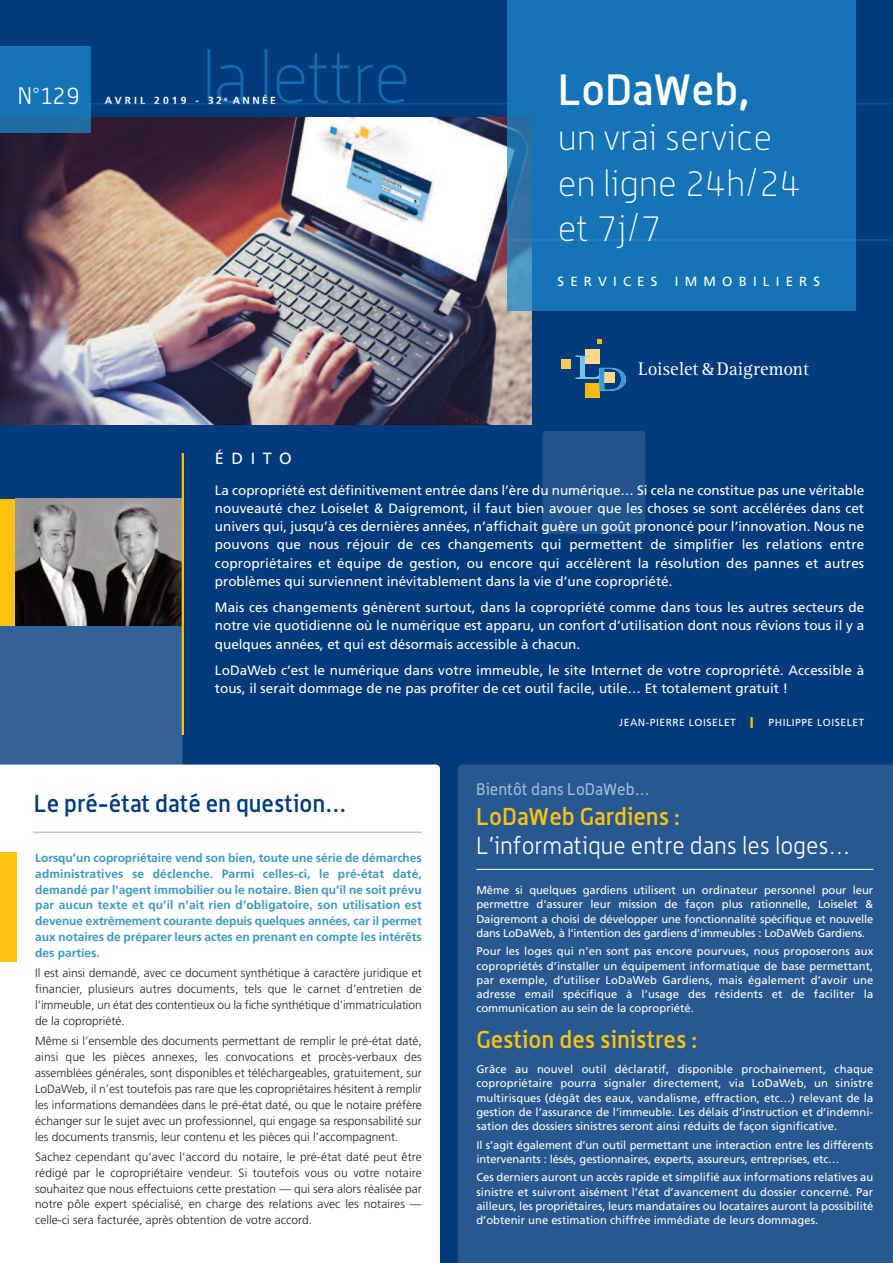
<style>
.page{position:relative;width:893px;height:1263px;background:#fff}
.page>*{position:absolute;margin:0;border:0;box-sizing:border-box;transform-origin:0 0}
.t1{font:100 71.7px "Alwyn";letter-spacing:-.03em;color:rgb(29 138 203/.61)}
.t2{font:500 42.9px "Alwyn";color:#fff}
.t3{font:100 35.55px/45.6px "Alwyn";color:#fff}
.t4{font:500 24px "Alwyn";color:#fec210}
.t5{font:300 24px "Alwyn";color:#fff}
.t6{font:500 24px "Alwyn";color:#013b7c}
.t7{font:300 23.55px "Alwyn";color:#fff}
.t8{font:18.9px "Rotis Serif";letter-spacing:.005em;color:#fff}
.t9{font:16.5px "Alwyn";color:#9fc3dc}
.t10{font:16.2px "Frutiger";letter-spacing:.465em;color:#fff}
.t11{font:13.5px/18.1px "Frutiger";color:#fff;text-align:justify}
.t12{font:13.35px "Frutiger";letter-spacing:.465em;color:#fff}
.t13{font:300 12px/15.9px "Frutiger";color:#231f20;text-align:justify}
.t14{font:700 12px/15.9px "Frutiger";letter-spacing:-.005em;color:#3c99c1;text-align:justify}
.t15{font:11.25px/14.2px "Frutiger";letter-spacing:-.01em;color:#fff;text-align:justify}
.t16{font:10.35px "Frutiger";letter-spacing:.05em;color:#fff}
.t17{font:700 10.35px "Frutiger";letter-spacing:.3em;color:#fff}
.t18{font:700 10.35px "Frutiger";letter-spacing:.275em;color:#fff}
.s1{font-family:"Swift EF"}
</style>
<div class="page">
<div style="left:0;top:406px;width:893px;height:857px;background:#013b7c"></div>
<div style="left:0;top:625px;width:183px;height:139px;background:#346197"></div>
<div style="left:458px;top:764px;width:435px;height:499px;background:#285890"></div>
<div style="left:0;top:0;width:893px;height:431px;background:#013b7c"></div>
<img style="left:0;top:117px;width:531px;height:307px">
<div style="left:507px;top:0;width:348px;height:311px;background:#1574b5"></div>
<div style="left:0;top:46px;width:91px;height:86px;background:#1d8acb;opacity:.73"></div>
<hr style="left:0;top:103px;width:893px;height:1px;background:#1d8acb;opacity:.45">
<hr style="left:509px;top:240px;width:384px;height:1px;background:#529ad3;opacity:.45">
<div style="left:585px;top:349px;width:14px;height:14px;background:#fed88f"></div>
<div style="left:585px;top:383px;width:14px;height:14px;background:#fcb814"></div>
<div style="left:561px;top:360px;width:10px;height:9px;background:#fec85a"></div>
<svg style="left:597px;top:339px;width:4px;height:4px"></svg>
<svg style="left:576px;top:356px;width:50px;height:35px"></svg>
<div style="left:0;top:764px;width:440px;height:499px;background:#fff"></div>
<div style="left:0;top:853px;width:17px;height:109px;background:#fec210"></div>
<div style="left:0;top:499px;width:23px;height:126px;background:#fec210"></div>
<img style="left:15px;top:499px;width:167px;height:126px">
<hr style="left:182px;top:453px;width:2px;height:282px;background:#fec210">
<svg style="left:750px;top:717px;width:3px;height:11px"></svg>
<hr style="left:33px;top:832px;width:389px;height:1px;background:#87b6d5">
<hr style="left:476px;top:869px;width:397px;height:1px;background:#fff">
<div style="left:542px;top:431px;width:103px;height:103px;background:#21538d;border-radius:4px"></div>
<h3 class="t7" style="left:17px;top:86px;width:64px">N°129</h3>
<p class="t17" style="left:105px;top:96px;width:96px">AVRIL 2019 -</p>
<h1 class="t1" style="left:201px;top:49px;width:211px">la lettre</h1>
<p class="t18" style="left:208px;top:96px;width:69px">32 <sup>e</sup> ANNÉE</p>
<h2 class="t2" style="left:558px;top:72px;width:193px">LoDaWeb,</h2>
<h3 class="t3" style="left:558px;top:117px;width:244px">un vrai service en ligne 24h/24 et 7j/7</h3>
<p class="t12" style="left:558px;top:276px;width:101px">SERVICES</p>
<p class="t12" style="left:675px;top:276px;width:147px">IMMOBILIERS</p>
<h3 class="t10" style="left:215px;top:452px;width:79px">ÉDITO</h3>
<h3 class="t8" style="left:638px;top:362px;width:172px">Loiselet <span class="s1">&amp;</span>Daigremont</h3>
<p class="t11" style="left:215px;top:482px;width:651px">La copropriété est définitivement entrée dans l’ère du numérique… Si cela ne constitue pas une véritable nouveauté chez Loiselet &amp; Daigremont, il faut bien avouer que les choses se sont accélérées dans cet univers qui, jusqu’à ces dernières années, n’affichait guère un goût prononcé pour l’innovation. Nous ne pouvons que nous réjouir de ces changements qui permettent de simplifier les relations entre copropriétaires et équipe de gestion, ou encore qui accélèrent la résolution des pannes et autres problèmes qui surviennent inévitablement dans la vie d’une copropriété.</p>
<p class="t11" style="left:215px;top:600px;width:651px">Mais ces changements génèrent surtout, dans la copropriété comme dans tous les autres secteurs de notre vie quotidienne où le numérique est apparu, un confort d’utilisation dont nous rêvions tous il y a quelques années, et qui est désormais accessible à chacun.</p>
<p class="t11" style="left:215px;top:662px;width:651px">LoDaWeb c’est le numérique dans votre immeuble, le site Internet de votre copropriété. Accessible à tous, il serait dommage de ne pas profiter de cet outil facile, utile… Et totalement gratuit !</p>
<p class="t16" style="left:619px;top:718px;width:118px">JEAN-PIERRE LOISELET</p>
<p class="t16" style="left:769px;top:718px;width:97px">PHILIPPE LOISELET</p>
<h3 class="t6" style="left:34px;top:794px;width:314px">Le pré-état daté en question…</h3>
<p class="t14" style="left:35px;top:850px;width:388px">Lorsqu’un copropriétaire vend son bien, toute une série de démarches administratives se déclenche. Parmi celles-ci, le pré-état daté, demandé par l'agent immobilier ou le notaire. Bien qu’il ne soit prévu par aucun texte et qu’il n’ait rien d’obligatoire, son utilisation est devenue extrêmement courante depuis quelques années, car il permet aux notaires de préparer leurs actes en prenant en compte les intérêts des parties.</p>
<p class="t13" style="left:35px;top:966px;width:388px">Il est ainsi demandé, avec ce document synthétique à caractère juridique et financier, plusieurs autres documents, tels que le carnet d’entretien de l’immeuble, un état des contentieux ou la fiche synthétique d’immatriculation de la copropriété.</p>
<p class="t13" style="left:35px;top:1034px;width:388px">Même si l’ensemble des documents permettant de remplir le pré-état daté, ainsi que les pièces annexes, les convocations et procès-verbaux des assemblées générales, sont disponibles et téléchargeables, gratuitement, sur LoDaWeb, il n’est toutefois pas rare que les copropriétaires hésitent à remplir les informations demandées dans le pré-état daté, ou que le notaire préfère échanger sur le sujet avec un professionnel, qui engage sa responsabilité sur les documents transmis, leur contenu et les pièces qui l’accompagnent.</p>
<p class="t13" style="left:35px;top:1149px;width:388px">Sachez cependant qu’avec l’accord du notaire, le pré-état daté peut être rédigé par le copropriétaire vendeur. Si toutefois vous ou votre notaire souhaitez que nous effectuions cette prestation — qui sera alors réalisée par notre pôle expert spécialisé, en charge des relations avec les notaires — celle-ci sera facturée, après obtention de votre accord.</p>
<h3 class="t9" style="left:476px;top:783px;width:175px">Bientôt dans LoDaWeb…</h3>
<h3 class="t4" style="left:476px;top:807px;width:205px">LoDaWeb Gardiens :</h3>
<h3 class="t5" style="left:476px;top:836px;width:375px">L’informatique entre dans les loges…</h3>
<p class="t15" style="left:476px;top:884px;width:398px">Même si quelques gardiens utilisent un ordinateur personnel pour leur permettre d'assurer leur mission de façon plus rationnelle, Loiselet &amp; Daigremont a choisi de développer une fonctionnalité spécifique et nouvelle dans LoDaWeb, à l’intention des gardiens d’immeubles : LoDaWeb Gardiens.</p>
<p class="t15" style="left:476px;top:945px;width:398px">Pour les loges qui n’en sont pas encore pourvues, nous proposerons aux copropriétés d’installer un équipement informatique de base permettant, par exemple, d’utiliser LoDaWeb Gardiens, mais également d’avoir une adresse email spécifique à l’usage des résidents et de faciliter la communication au sein de la copropriété.</p>
<h3 class="t4" style="left:476px;top:1030px;width:222px">Gestion des sinistres :</h3>
<p class="t15" style="left:476px;top:1063px;width:398px">Grâce au nouvel outil déclaratif, disponible prochainement, chaque copropriétaire pourra signaler directement, via LoDaWeb, un sinistre multirisques (dégât des eaux, vandalisme, effraction, etc…) relevant de la gestion de l’assurance de l’immeuble. Les délais d’instruction et d’indemni&shy;sation des dossiers sinistres seront ainsi réduits de façon significative.</p>
<p class="t15" style="left:476px;top:1138px;width:398px">Il s’agit également d’un outil permettant une interaction entre les différents intervenants : lésés, gestionnaires, experts, assureurs, entreprises, etc…</p>
<p class="t15" style="left:476px;top:1171px;width:398px">Ces derniers auront un accès rapide et simplifié aux informations relatives au sinistre et suivront aisément l’état d’avancement du dossier concerné. Par ailleurs, les propriétaires, leurs mandataires ou locataires auront la possibilité d’obtenir une estimation chiffrée immédiate de leurs dommages.</p>
</div>
